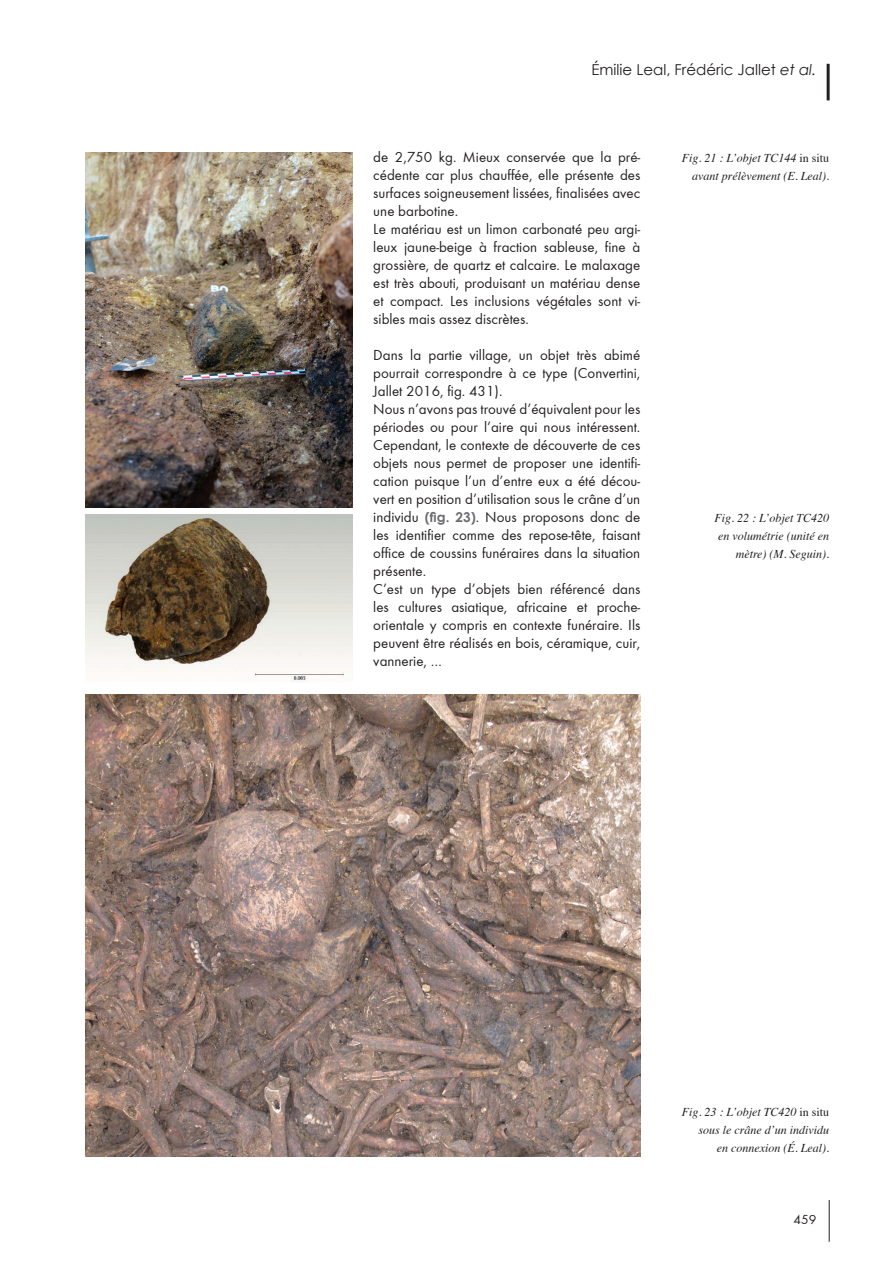
<style>
.page{position:relative;width:893px;height:1263px;background:#fff}
.page>*{position:absolute;margin:0;border:0;box-sizing:border-box;transform-origin:0 0}
.t1{font:15px/18px "Function";color:#231f20}
.t2{font:15px "Century Gothic";color:#231f20}
.t3{font:13.5px "Function";color:#231f20}
.t4{font:italic 12px/18px "Times";color:#231f20;text-align:right}
.s1{font-style:italic}
.s2{font-family:"Century Gothic";font-weight:700;font-size:13.5px;color:#6c6d70}
.s3{font-style:normal}
</style>
<div class="page">
<hr style="left:827px;top:64px;width:3px;height:36px;background:#231f20">
<hr style="left:829px;top:1200px;width:1px;height:42px;background:#231f20">
<img style="left:85px;top:152px;width:267px;height:355px">
<img style="left:86px;top:515px;width:266px;height:167px">
<img style="left:85px;top:694px;width:555px;height:462px">
<p class="t2" style="left:591px;top:60px;width:227px">Émilie Leal, Frédéric Jallet <span class="s1">et al.</span></p>
<p class="t1" style="left:373px;top:148px;width:269px">de 2,750 kg. Mieux conservée que la pré&shy;cédente car plus chauffée, elle présente des surfaces soigneusement lissées, finalisées avec une barbotine.<br>Le matériau est un limon carbonaté peu argi&shy;leux jaune-beige à fraction sableuse, fine à grossière, de quartz et calcaire. Le malaxage est très abouti, produisant un matériau dense et compact. Les inclusions végétales sont vi&shy;sibles mais assez discrètes.</p>
<p class="t1" style="left:373px;top:346px;width:269px">Dans la partie village, un objet très abimé pourrait correspondre à ce type (Convertini, Jallet 2016, fig. 431).<br>Nous n’avons pas trouvé d’équivalent pour les périodes ou pour l’aire qui nous intéressent.<br>Cependant, le contexte de découverte de ces objets nous permet de proposer une identifi&shy;cation puisque l’un d’entre eux a été décou&shy;vert en position d’utilisation sous le crâne d’un individu <span class="s2">(fig. 23)</span>. Nous proposons donc de les identifier comme des repose-tête, faisant office de coussins funéraires dans la situation présente.<br>C’est un type d’objets bien référencé dans les cultures asiatique, africaine et proche&shy;orientale y compris en contexte funéraire. Ils peuvent être réalisés en bois, céramique, cuir, vannerie, …</p>
<p class="t4" style="left:682px;top:148px;width:149px">Fig. 21 : L’objet TC144 <span class="s3">in situ </span>avant prélèvement (E. Leal).</p>
<p class="t4" style="left:715px;top:508px;width:116px">Fig. 22 : L’objet TC420 en volumétrie (unité en mètre) (M. Seguin).</p>
<p class="t4" style="left:682px;top:1102px;width:149px">Fig. 23 : L’objet TC420 <span class="s3">in situ </span>sous le crâne d’un individu<br>en connexion (É. Leal).</p>
<p class="t3" style="left:793px;top:1212px;width:24px">459</p>
</div>
